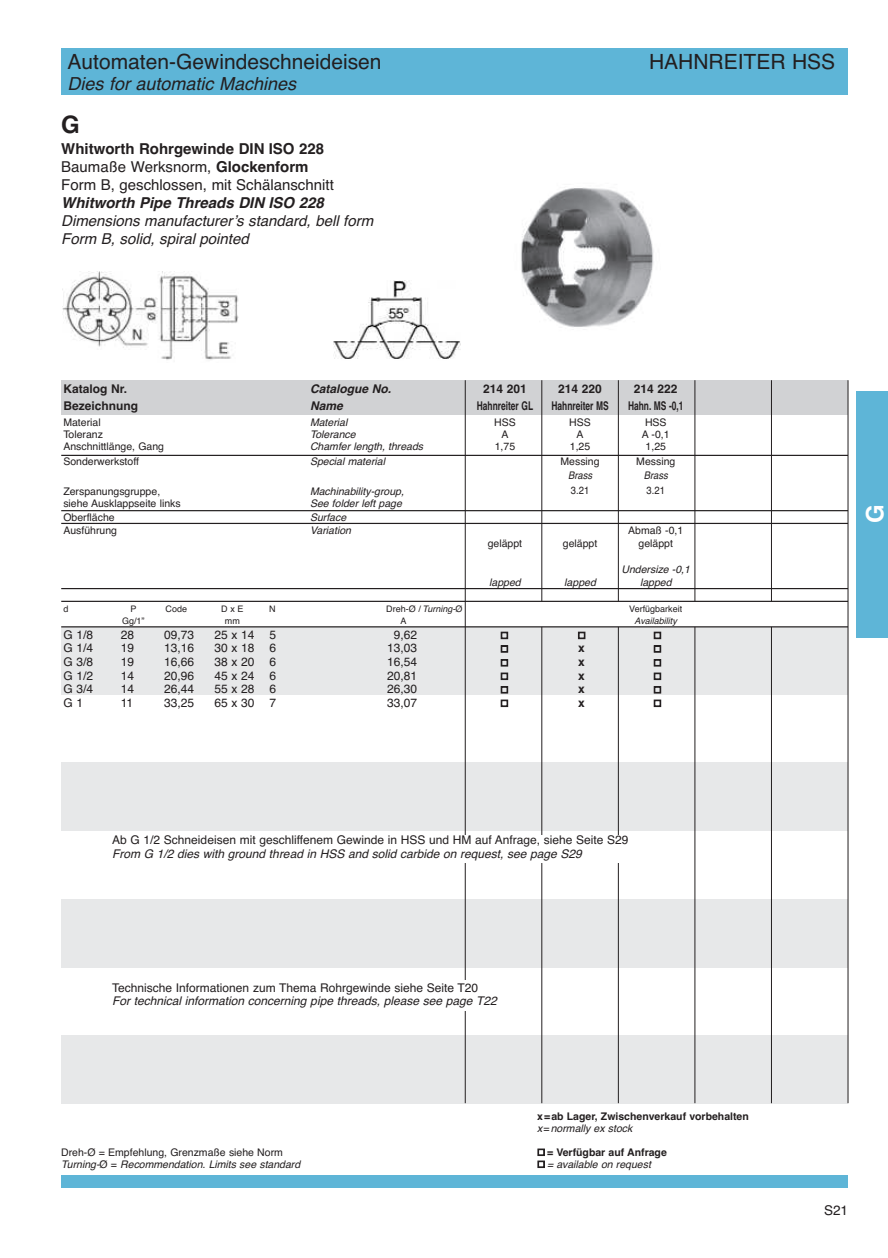
<style>
.page{position:relative;width:888px;height:1258px;background:#fff}
.page>*{position:absolute;margin:0;border:0;box-sizing:border-box;transform-origin:0 0}
.t1{font:700 24px "Helvetica";color:#fff}
.t2{font:700 24px "Helvetica";color:#231f20}
.t3{font:21px "Helvetica";color:#231f20}
.t4{font:italic 18px "Helvetica";color:#231f20}
.t5{font:15px/18px "Helvetica";color:#231f20}
.t6{font:italic 15px/18px "Helvetica";color:#231f20}
.t7{font:italic 700 15px "Helvetica";color:#231f20}
.t8{font:13.5px "Helvetica";color:#231f20}
.t9{font:12px "Helvetica";color:#231f20}
.t10{font:italic 12px "Helvetica";color:#231f20}
.t11{font:700 12px "Helvetica";color:#231f20}
.t12{font:700 12px "Helvetica";color:#231f20;scale:.7 1}
.t13{font:italic 700 12px "Helvetica";color:#231f20}
.t14{font:10.5px "Helvetica";color:#231f20}
.t15{font:italic 10.5px "Helvetica";color:#231f20}
.t16{font:700 10.5px/12px "Helvetica";color:#231f20}
.t17{font:italic 10.5px "Helvetica";color:#231f20;scale:.9 1}
.t18{font:10.5px "Helvetica";color:#231f20;scale:.9 1}
.t19{font:9px "Helvetica";color:#231f20}
.t20{font:italic 9px "Helvetica";color:#231f20}
.s1{font-weight:700}
.s2{font-style:italic}
.s3{font-weight:400;font-style:italic}
.s4{font-weight:400}
.s5{font-style:normal}
</style>
<div class="page">
<div style="left:61px;top:627px;width:787px;height:68px;background:#e7e8e9"></div>
<div style="left:61px;top:763px;width:787px;height:68px;background:#e7e8e9"></div>
<div style="left:61px;top:899px;width:787px;height:68px;background:#e7e8e9"></div>
<div style="left:61px;top:1035px;width:787px;height:68px;background:#e7e8e9"></div>
<div style="left:856px;top:391px;width:32px;height:246px;background:#5eb5d7"></div>
<div style="left:61px;top:48px;width:787px;height:47px;background:#5eb5d7"></div>
<div style="left:61px;top:1175px;width:787px;height:13px;background:#5eb5d7"></div>
<div style="left:61px;top:380px;width:787px;height:34px;background:#d1d2d4"></div>
<hr style="left:61px;top:455px;width:787px;height:1px;background:#231f20">
<hr style="left:61px;top:510px;width:787px;height:1px;background:#231f20">
<hr style="left:61px;top:523px;width:787px;height:1px;background:#231f20">
<hr style="left:61px;top:588px;width:787px;height:1px;background:#231f20">
<hr style="left:61px;top:601px;width:787px;height:1px;background:#231f20">
<hr style="left:61px;top:626px;width:787px;height:1px;background:#231f20">
<hr style="left:771px;top:627px;width:1px;height:476px;background:#231f20">
<hr style="left:695px;top:627px;width:1px;height:476px;background:#231f20">
<hr style="left:618px;top:627px;width:1px;height:476px;background:#231f20">
<hr style="left:541px;top:627px;width:1px;height:476px;background:#231f20">
<hr style="left:465px;top:380px;width:1px;height:723px;background:#231f20">
<hr style="left:771px;top:380px;width:1px;height:221px;background:#231f20">
<hr style="left:695px;top:380px;width:1px;height:221px;background:#231f20">
<hr style="left:618px;top:380px;width:1px;height:221px;background:#231f20">
<hr style="left:541px;top:380px;width:1px;height:221px;background:#231f20">
<img style="left:62px;top:272px;width:176px;height:88px">
<img style="left:334px;top:281px;width:126px;height:78px">
<img style="left:521px;top:187px;width:133px;height:140px">
<div style="left:112px;top:835px;width:523px;height:28px;background:#fff"></div>
<div style="left:112px;top:980px;width:401px;height:30px;background:#fff"></div>
<hr style="left:848px;top:380px;width:1px;height:723px;background:#231f20">
<h2 class="t3" style="left:68px;top:49px;width:315px">Automaten-Gewindeschneideisen</h2>
<h2 class="t3" style="left:649px;top:49px;width:188px">HAHNREITER HSS</h2>
<h3 class="t4" style="left:68px;top:73px;width:230px">Dies for automatic Machines</h3>
<h1 class="t2" style="left:61px;top:110px;width:20px">G</h1>
<p class="t5" style="left:61px;top:139px;width:274px"><span class="s1">Whitworth Rohrgewinde DIN ISO 228<br></span>Baumaße Werksnorm, <span class="s1">Glockenform<br></span>Form B, geschlossen, mit Schälanschnitt</p>
<p class="t7" style="left:61px;top:194px;width:264px">Whitworth Pipe Threads DIN ISO 228</p>
<p class="t6" style="left:61px;top:211px;width:313px">Dimensions manufacturer’s standard, bell form<br>Form B, solid, spiral pointed</p>
<p class="t11" style="left:63px;top:382px;width:65px">Katalog Nr.</p>
<p class="t13" style="left:310px;top:382px;width:82px">Catalogue No.</p>
<p class="t11" style="left:63px;top:399px;width:76px">Bezeichnung</p>
<p class="t13" style="left:310px;top:399px;width:34px">Name</p>
<p class="t14" style="left:63px;top:417px;width:39px">Material</p>
<p class="t15" style="left:310px;top:417px;width:39px">Material</p>
<p class="t14" style="left:63px;top:429px;width:41px">Toleranz</p>
<p class="t15" style="left:310px;top:429px;width:47px">Tolerance</p>
<p class="t14" style="left:63px;top:441px;width:102px">Anschnittlänge, Gang</p>
<p class="t15" style="left:310px;top:441px;width:115px">Chamfer length, threads</p>
<p class="t14" style="left:63px;top:456px;width:77px">Sonderwerkstoff</p>
<p class="t15" style="left:310px;top:456px;width:76px">Special material</p>
<p class="t14" style="left:63px;top:485px;width:98px">Zerspanungsgruppe,</p>
<p class="t15" style="left:310px;top:485px;width:95px">Machinability-group,</p>
<p class="t14" style="left:63px;top:497px;width:119px">siehe Ausklappseite links</p>
<p class="t15" style="left:310px;top:497px;width:93px">See folder left page</p>
<p class="t14" style="left:63px;top:511px;width:53px">Oberfläche</p>
<p class="t15" style="left:310px;top:511px;width:38px">Surface</p>
<p class="t14" style="left:63px;top:525px;width:55px">Ausführung</p>
<p class="t15" style="left:310px;top:525px;width:43px">Variation</p>
<p class="t19" style="left:63px;top:604px;width:7px">d</p>
<p class="t19" style="left:130px;top:604px;width:8px">P</p>
<p class="t19" style="left:166px;top:604px;width:23px">Code</p>
<p class="t19" style="left:221px;top:604px;width:24px">DxE</p>
<p class="t19" style="left:269px;top:604px;width:8px">N</p>
<p class="t19" style="left:386px;top:604px;width:78px">Dreh-Ø / <span class="s2">Turning-</span>Ø</p>
<p class="t19" style="left:122px;top:616px;width:24px">Gg/1”</p>
<p class="t19" style="left:225px;top:616px;width:16px">mm</p>
<p class="t19" style="left:401px;top:616px;width:8px">A</p>
<p class="t11" style="left:483px;top:382px;width:45px">214 201</p>
<p class="t11" style="left:558px;top:382px;width:45px">214 220</p>
<p class="t11" style="left:634px;top:382px;width:45px">214 222</p>
<p class="t12" style="left:477px;top:399px;width:82px">Hahnreiter GL</p>
<p class="t12" style="left:551px;top:399px;width:83px">Hahnreiter MS</p>
<p class="t12" style="left:628px;top:399px;width:81px">Hahn. MS -0,1</p>
<p class="t14" style="left:494px;top:417px;width:23px">HSS</p>
<p class="t14" style="left:569px;top:417px;width:23px">HSS</p>
<p class="t14" style="left:645px;top:417px;width:23px">HSS</p>
<p class="t14" style="left:501px;top:429px;width:9px">A</p>
<p class="t14" style="left:576px;top:429px;width:9px">A</p>
<p class="t14" style="left:642px;top:429px;width:29px">A -0,1</p>
<p class="t14" style="left:495px;top:441px;width:22px">1,75</p>
<p class="t14" style="left:570px;top:441px;width:22px">1,25</p>
<p class="t14" style="left:645px;top:441px;width:22px">1,25</p>
<p class="t14" style="left:560px;top:456px;width:41px">Messing</p>
<p class="t14" style="left:636px;top:456px;width:41px">Messing</p>
<p class="t17" style="left:568px;top:469px;width:28px">Brass</p>
<p class="t17" style="left:644px;top:469px;width:28px">Brass</p>
<p class="t18" style="left:571px;top:484px;width:22px">3.21</p>
<p class="t18" style="left:646px;top:484px;width:22px">3.21</p>
<p class="t14" style="left:628px;top:525px;width:57px">Abmaß -0,1</p>
<p class="t14" style="left:488px;top:537px;width:36px">geläppt</p>
<p class="t14" style="left:563px;top:537px;width:36px">geläppt</p>
<p class="t14" style="left:638px;top:537px;width:36px">geläppt</p>
<p class="t15" style="left:621px;top:563px;width:70px">Undersize -0,1</p>
<p class="t15" style="left:489px;top:576px;width:33px">lapped</p>
<p class="t15" style="left:564px;top:576px;width:33px">lapped</p>
<p class="t15" style="left:640px;top:576px;width:33px">lapped</p>
<p class="t19" style="left:629px;top:604px;width:55px">Verfügbarkeit</p>
<p class="t20" style="left:634px;top:616px;width:44px">Availability</p>
<p class="t9" style="left:63px;top:628px;width:31px">G 1/8</p>
<p class="t9" style="left:121px;top:628px;width:15px">28</p>
<p class="t9" style="left:164px;top:628px;width:32px">09,73</p>
<p class="t9" style="left:214px;top:628px;width:63px">25x14 5</p>
<p class="t9" style="left:394px;top:628px;width:25px">9,62</p>
<p class="t9" style="left:63px;top:641px;width:31px">G 1/4</p>
<p class="t9" style="left:121px;top:641px;width:15px">19</p>
<p class="t9" style="left:164px;top:641px;width:32px">13,16</p>
<p class="t9" style="left:214px;top:641px;width:63px">30x18 6</p>
<p class="t9" style="left:387px;top:641px;width:32px">13,03</p>
<p class="t11" style="left:578px;top:641px;width:8px">x</p>
<p class="t9" style="left:63px;top:655px;width:31px">G 3/8</p>
<p class="t9" style="left:121px;top:655px;width:15px">19</p>
<p class="t9" style="left:164px;top:655px;width:32px">16,66</p>
<p class="t9" style="left:214px;top:655px;width:63px">38x20 6</p>
<p class="t9" style="left:387px;top:655px;width:32px">16,54</p>
<p class="t11" style="left:578px;top:655px;width:8px">x</p>
<p class="t9" style="left:63px;top:668px;width:31px">G 1/2</p>
<p class="t9" style="left:121px;top:668px;width:15px">14</p>
<p class="t9" style="left:164px;top:668px;width:32px">20,96</p>
<p class="t9" style="left:214px;top:668px;width:63px">45x24 6</p>
<p class="t9" style="left:387px;top:668px;width:32px">20,81</p>
<p class="t11" style="left:578px;top:668px;width:8px">x</p>
<p class="t9" style="left:63px;top:682px;width:31px">G 3/4</p>
<p class="t9" style="left:121px;top:682px;width:15px">14</p>
<p class="t9" style="left:164px;top:682px;width:32px">26,44</p>
<p class="t9" style="left:214px;top:682px;width:63px">55x28 6</p>
<p class="t9" style="left:387px;top:682px;width:32px">26,30</p>
<p class="t11" style="left:578px;top:682px;width:8px">x</p>
<p class="t9" style="left:63px;top:695px;width:21px">G 1</p>
<p class="t9" style="left:121px;top:695px;width:14px">11</p>
<p class="t9" style="left:164px;top:695px;width:32px">33,25</p>
<p class="t9" style="left:214px;top:695px;width:63px">65x30 7</p>
<p class="t9" style="left:387px;top:695px;width:32px">33,07</p>
<p class="t11" style="left:578px;top:695px;width:8px">x</p>
<p class="t9" style="left:112px;top:833px;width:518px">Ab G 1/2 Schneideisen mit geschliffenem Gewinde in HSS und HM auf Anfrage, siehe Seite S29</p>
<p class="t10" style="left:112px;top:846px;width:471px">From G 1/2 dies with ground thread in HSS and solid carbide on request, see page S29</p>
<p class="t9" style="left:112px;top:980px;width:367px">Technische Informationen zum Thema Rohrgewinde siehe Seite T20</p>
<p class="t10" style="left:112px;top:994px;width:386px">For technical information concerning pipe threads, please see page T22</p>
<p class="t16" style="left:537px;top:1110px;width:213px">x=ab Lager, Zwischenverkauf vorbehalten <span class="s3">x</span><span class="s4">=</span><span class="s3">normally ex stock</span></p>
<p class="t14" style="left:61px;top:1146px;width:223px">Dreh-Ø = Empfehlung, Grenzmaße siehe Norm</p>
<p class="t16" style="left:537px;top:1146px;width:131px">◻ = Verfügbar auf Anfrage</p>
<p class="t15" style="left:61px;top:1158px;width:241px">Turning-<span class="s5">Ø =</span> Recommendation. Limits see standard</p>
<p class="t15" style="left:537px;top:1158px;width:115px">◻ = available on request</p>
<h1 class="t1" style="left:861px;top:523px;width:20px;rotate:-90deg">G</h1>
<p class="t8" style="left:824px;top:1203px;width:26px">S21</p>
</div>
